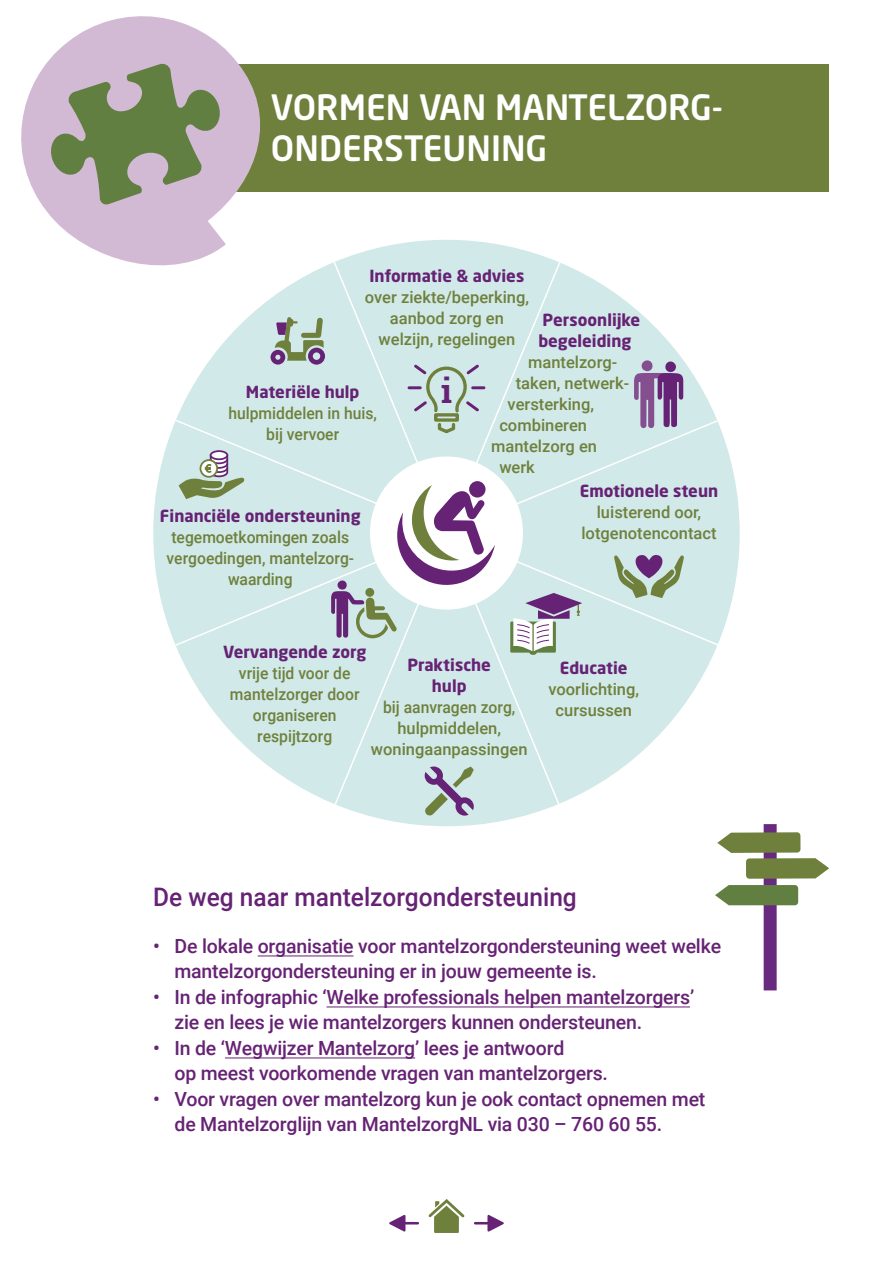
<style>
.page{position:relative;width:893px;height:1263px;background:#fff}
.page>*{position:absolute;margin:0;border:0;box-sizing:border-box;transform-origin:0 0}
._1__Titel{font:500 34.5px/41.4px "Neo Sans W1 G";color:#fff}
._0__Paginacijfer{font:700 33.9px "Roboto Slab";color:#662274}
._3__Txt{font:500 25.5px "Roboto";color:#662274;scale:.96 1}
._3_1_Txt_groter{font:500 19.5px/25.5px "Roboto";letter-spacing:-.01em;color:#662274}
._3__Txt-2{font:500 16.5px/21px "Roboto";color:#6f803d;text-align:center}
._3__Txt-3{font:500 16.5px/21px "Roboto";color:#6f803d;text-align:center;scale:.95 1}
._3__Txt-4{font:700 16.5px "Neo Sans W1 G";color:#662274}
</style>
<div class="page">
<svg style="left:389px;top:1215px;width:29px;height:17px"></svg>
<svg style="left:475px;top:1215px;width:29px;height:17px"></svg>
<svg style="left:428px;top:1199px;width:37px;height:34px"></svg>
<div style="left:79px;top:64px;width:750px;height:127px;background:#6f803d"></div>
<svg style="left:21px;top:16px;width:258px;height:249px;fill:#d3bad4"></svg>
<svg style="left:49px;top:63px;width:173px;height:143px"></svg>
<hr style="left:258px;top:955px;width:96px;height:1px;background:#662274">
<hr style="left:326px;top:1006px;width:364px;height:1px;background:#662274">
<hr style="left:225px;top:1057px;width:190px;height:1px;background:#662274">
<div style="left:764px;top:824px;width:13px;height:166px;background:#682a7e"></div>
<svg style="left:715px;top:885px;width:83px;height:20px"></svg>
<svg style="left:717px;top:832px;width:112px;height:47px"></svg>
<svg style="left:153px;top:240px;width:587px;height:586px"></svg>
<div style="left:174px;top:419px;width:546px;height:228px;background:#d1e9e8"></div>
<svg style="left:333px;top:261px;width:229px;height:545px"></svg>
<svg style="left:406px;top:362px;width:81px;height:74px"></svg>
<svg style="left:634px;top:359px;width:49px;height:69px"></svg>
<svg style="left:614px;top:553px;width:70px;height:45px"></svg>
<svg style="left:510px;top:593px;width:72px;height:62px"></svg>
<svg style="left:425px;top:766px;width:49px;height:50px"></svg>
<svg style="left:211px;top:451px;width:16px;height:8px"></svg>
<div style="left:210px;top:450px;width:18px;height:10px;border:2px solid #662274;border-radius:50%"></div>
<svg style="left:179px;top:454px;width:65px;height:45px"></svg>
<svg style="left:271px;top:317px;width:54px;height:48px"></svg>
<svg style="left:469px;top:481px;width:17px;height:16px"></svg>
<svg style="left:331px;top:485px;width:164px;height:153px"></svg>
<p class="_1__Titel" style="left:271px;top:86px;width:453px">VORMEN VAN MANTELZORG-<br>ONDERSTEUNING</p>
<p class="_3__Txt-4" style="left:369px;top:265px;width:156px">Informatie &amp; advies</p>
<p class="_3__Txt-2" style="left:365px;top:286px;width:166px">over ziekte/beperking,</p>
<p class="_3__Txt-2" style="left:390px;top:307px;width:116px">aanbod zorg en</p>
<p class="_3__Txt-2" style="left:379px;top:328px;width:138px">welzijn, regelingen</p>
<p class="_3__Txt-4" style="left:543px;top:310px;width:99px">Persoonlijke</p>
<p class="_3__Txt-4" style="left:538px;top:331px;width:94px">begeleiding</p>
<p class="_3__Txt-2" style="left:516px;top:351px;width:115px">mantelzorg&shy;taken, netwerk-</p>
<p class="_3__Txt-2" style="left:508px;top:393px;width:88px">versterking,</p>
<p class="_3__Txt-2" style="left:499px;top:414px;width:89px">combineren</p>
<p class="_3__Txt-2" style="left:491px;top:435px;width:107px">mantelzorg en</p>
<p class="_3__Txt-2" style="left:499px;top:456px;width:37px">werk</p>
<p class="_0__Paginacijfer" style="left:441px;top:368px;width:12px">i</p>
<p class="_3__Txt-4" style="left:246px;top:381px;width:115px">Materiële hulp</p>
<p class="_3__Txt-3" style="left:228px;top:402px;width:158px">hulpmiddelen in huis,</p>
<p class="_3__Txt-3" style="left:266px;top:423px;width:78px">bij vervoer</p>
<p class="_3__Txt-4" style="left:160px;top:505px;width:202px">Financiële ondersteuning</p>
<p class="_3__Txt-3" style="left:167px;top:526px;width:199px">tegemoetkomingen zoals vergoedingen, mantelzorg&shy;waarding</p>
<p class="_3__Txt-4" style="left:580px;top:480px;width:140px">Emotionele steun</p>
<p class="_3__Txt-2" style="left:597px;top:501px;width:106px">luisterend oor,</p>
<p class="_3__Txt-2" style="left:581px;top:522px;width:137px">lotgenotencontact</p>
<p class="_3__Txt-4" style="left:223px;top:642px;width:145px">Vervangende zorg</p>
<p class="_3__Txt-3" style="left:239px;top:662px;width:119px">vrije tijd voor de</p>
<p class="_3__Txt-3" style="left:230px;top:683px;width:138px">mantelzorger door</p>
<p class="_3__Txt-3" style="left:253px;top:704px;width:90px">organiseren</p>
<p class="_3__Txt-3" style="left:257px;top:725px;width:81px">respijtzorg</p>
<p class="_3__Txt-4" style="left:407px;top:654px;width:85px">Praktische</p>
<p class="_3__Txt-4" style="left:432px;top:675px;width:36px">hulp</p>
<p class="_3__Txt-3" style="left:383px;top:696px;width:141px">bij aanvragen zorg,</p>
<p class="_3__Txt-2" style="left:397px;top:717px;width:105px">hulpmiddelen,</p>
<p class="_3__Txt-2" style="left:371px;top:738px;width:158px">woningaanpassingen</p>
<p class="_3__Txt-4" style="left:560px;top:658px;width:69px">Educatie</p>
<p class="_3__Txt-2" style="left:548px;top:678px;width:92px">voorlichting,</p>
<p class="_3__Txt-2" style="left:556px;top:699px;width:78px">cursussen</p>
<p class="_3__Txt" style="left:153px;top:879px;width:443px">De weg naar mantelzorgondersteuning</p>
<p class="_3_1_Txt_groter" style="left:175px;top:932px;width:548px;text-indent:-21px">• De lokale organisatie voor mantelzorgondersteuning weet welke mantelzorgondersteuning er in jouw gemeente is.</p>
<p class="_3_1_Txt_groter" style="left:175px;top:983px;width:521px;text-indent:-21px">• In de infographic ‘Welke professionals helpen mantelzorgers’ zie en lees je wie mantelzorgers kunnen ondersteunen.</p>
<p class="_3_1_Txt_groter" style="left:175px;top:1034px;width:435px;text-indent:-21px">• In de ‘Wegwijzer Mantelzorg’ lees je antwoord<br>op meest voorkomende vragen van mantelzorgers.</p>
<p class="_3_1_Txt_groter" style="left:175px;top:1085px;width:532px;text-indent:-21px">• Voor vragen over mantelzorg kun je ook contact opnemen met de Mantelzorglijn van MantelzorgNL via 030 – 760 60 55.</p>
</div>
